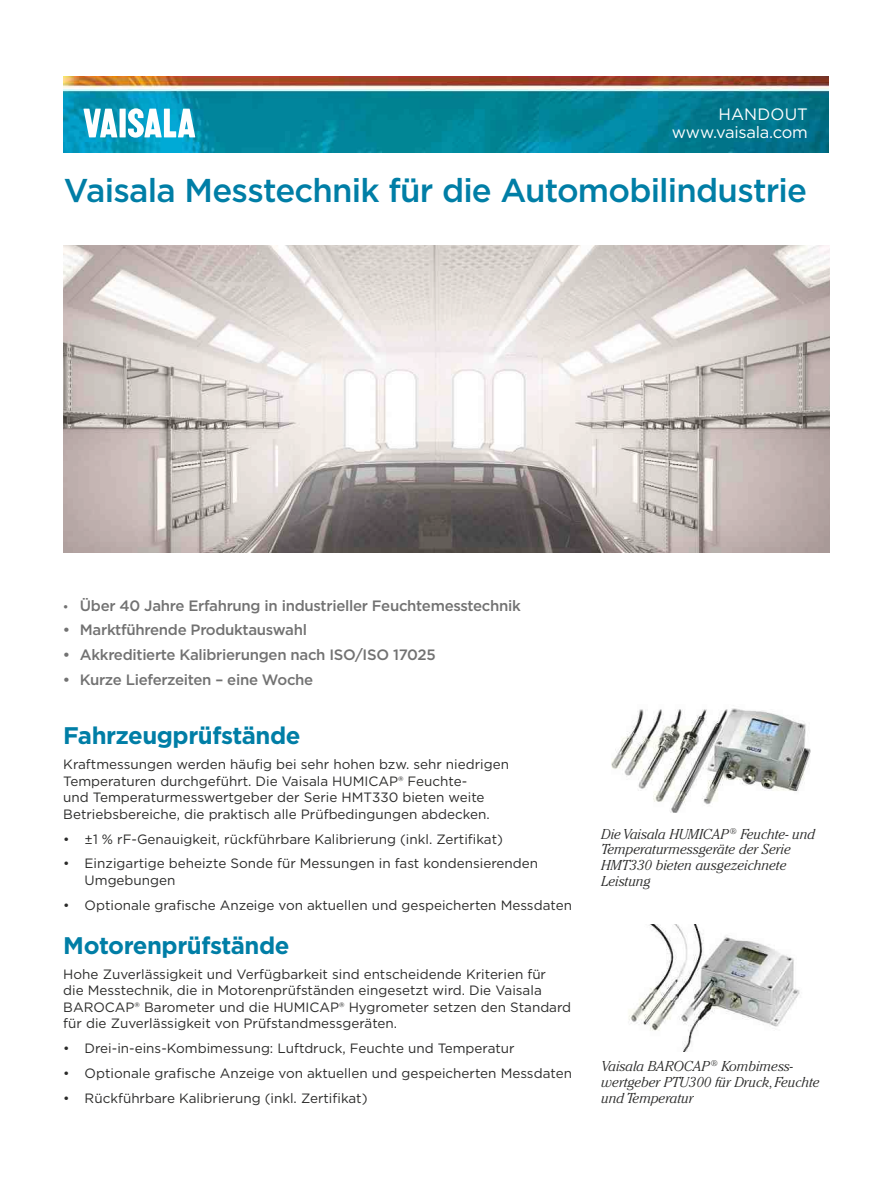
<style>
.page{position:relative;width:893px;height:1191px;background:#fff}
.page>*{position:absolute;margin:0;border:0;box-sizing:border-box;transform-origin:0 0}
.t1{font:500 33px "Gotham";letter-spacing:-.025em;color:#007ea6}
.t2{font:700 24px "Gotham";letter-spacing:-.02em;color:#007ea6}
.t3{font:16.5px "Gotham";letter-spacing:-.01em;color:#fefefe}
.t4{font:500 15px "Gotham";letter-spacing:-.02em;color:#727272}
.t5{font:italic 300 14.25px/15.8px "Cheltenham Std";color:#2b2b2a}
.t6{font:13.5px/16.5px "Gotham";color:#2b2b2a}
.s1{font-size:12px}
</style>
<div class="page">
<img style="left:64px;top:77px;width:765px;height:76px">
<img style="left:64px;top:246px;width:766px;height:306px">
<img style="left:628px;top:924px;width:172px;height:127px">
<img style="left:612px;top:708px;width:198px;height:104px">
<svg style="left:83px;top:109px;width:34px;height:28px"></svg>
<div style="left:120px;top:109px;width:6px;height:28px;background:#fefefe"></div>
<svg style="left:128px;top:108px;width:67px;height:30px"></svg>
<p class="t3" style="left:718px;top:103px;width:91px">HANDOUT</p>
<p class="t3" style="left:672px;top:121px;width:138px">www.vaisala.com</p>
<h1 class="t1" style="left:64px;top:168px;width:745px">Vaisala Messtechnik für die Automobilindustrie</h1>
<p class="t4" style="left:63px;top:595px;width:460px"><span class="s1">•</span> Über 40 Jahre Erfahrung in industrieller Feuchtemesstechnik</p>
<p class="t4" style="left:63px;top:620px;width:246px">• Marktführende Produktauswahl</p>
<p class="t4" style="left:63px;top:645px;width:374px">• Akkreditierte Kalibrierungen nach ISO/ISO 17025</p>
<p class="t4" style="left:63px;top:670px;width:252px">• Kurze Lieferzeiten – eine Woche</p>
<h2 class="t2" style="left:63px;top:720px;width:239px">Fahrzeugprüfstände</h2>
<p class="t6" style="left:63px;top:756px;width:447px">Kraftmessungen werden häufig bei sehr hohen bzw. sehr niedrigen Temperaturen durchgeführt. Die Vaisala HUMICAP® Feuchte-<br>und Temperaturmesswertgeber der Serie HMT330 bieten weite Betriebsbereiche, die praktisch alle Prüfbedingungen abdecken.</p>
<p class="t6" style="left:63px;top:830px;width:441px">• ±1 % rF-Genauigkeit, rückführbare Kalibrierung (inkl. Zertifikat)</p>
<p class="t6" style="left:85px;top:855px;width:455px;text-indent:-21px">• Einzigartige beheizte Sonde für Messungen in fast kondensierenden<br>Umgebungen</p>
<p class="t6" style="left:63px;top:896px;width:510px">• Optionale grafische Anzeige von aktuellen und gespeicherten Messdaten</p>
<h2 class="t2" style="left:63px;top:929px;width:228px">Motorenprüfstände</h2>
<p class="t6" style="left:63px;top:965px;width:509px">Hohe Zuverlässigkeit und Verfügbarkeit sind entscheidende Kriterien für<br>die Messtechnik, die in Motorenprüfständen eingesetzt wird. Die Vaisala BAROCAP® Barometer und die HUMICAP® Hygrometer setzen den Standard für die Zuverlässigkeit von Prüfstandmessgeräten.</p>
<p class="t6" style="left:63px;top:1040px;width:453px">• Drei-in-eins-Kombimessung: Luftdruck, Feuchte und Temperatur</p>
<p class="t6" style="left:63px;top:1064px;width:510px">• Optionale grafische Anzeige von aktuellen und gespeicherten Messdaten</p>
<p class="t6" style="left:63px;top:1089px;width:306px">• Rückführbare Kalibrierung (inkl. Zertifikat)</p>
<p class="t5" style="left:601px;top:826px;width:215px">Die Vaisala HUMICAP <sup>®</sup> Feuchte- und<br>Temperaturmessgeräte der Serie<br>HMT330 bieten ausgezeichnete<br>Leistung</p>
<p class="t5" style="left:601px;top:1058px;width:220px">Vaisala BAROCAP <sup>®</sup> Kombimess&shy;wertgeber PTU300 für Druck, Feuchte und Temperatur</p>
</div>
